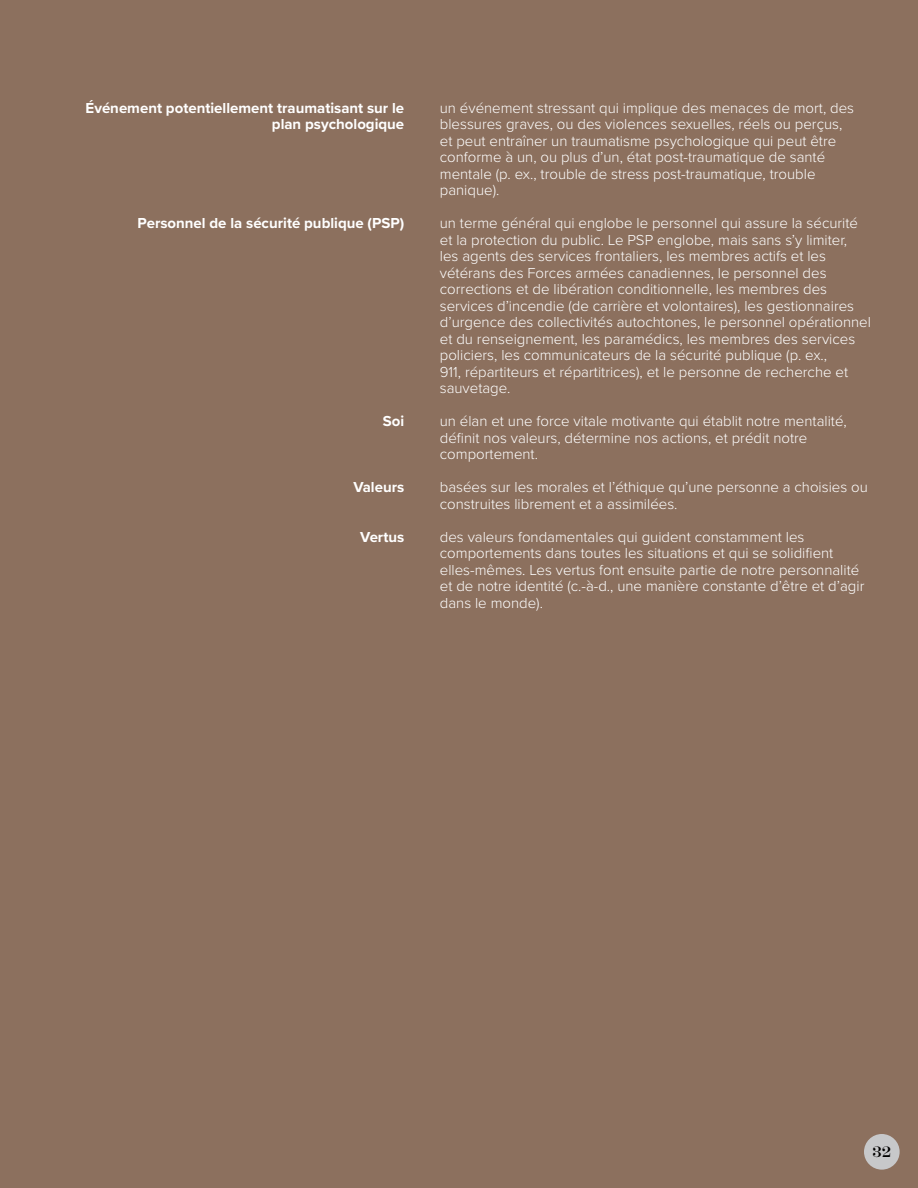
<style>
.page{position:relative;width:918px;height:1188px;background:#8c705e}
.page>*{position:absolute;margin:0;border:0;box-sizing:border-box;transform-origin:0 0}
.t1{font:300 15px/16.5px "Proxima Nova";color:#fff}
.t2{font:700 15px/16.5px "Proxima Nova";color:#fff;text-align:right}
.t3{font:700 15px "Chapman";color:#000}
</style>
<div class="page">
<div style="left:864px;top:1134px;width:36px;height:36px;background:#c7c8ca;border-radius:50%"></div>
<p class="t2" style="left:86px;top:99px;width:320px">Événement potentiellement traumatisant sur le plan psychologique</p>
<p class="t2" style="left:138px;top:215px;width:268px">Personnel de la sécurité publique (PSP)</p>
<p class="t2" style="left:383px;top:413px;width:23px">Soi</p>
<p class="t2" style="left:354px;top:479px;width:52px">Valeurs</p>
<p class="t2" style="left:360px;top:528px;width:45px">Vertus</p>
<p class="t1" style="left:440px;top:99px;width:416px">un événement stressant qui implique des menaces de mort, des blessures graves, ou des violences sexuelles, réels ou perçus, et peut entraîner un traumatisme psychologique qui peut être conforme à un, ou plus d’un, état post-traumatique de santé mentale (p. ex., trouble de stress post-traumatique, trouble panique).</p>
<p class="t1" style="left:440px;top:214px;width:433px">un terme général qui englobe le personnel qui assure la sécurité et la protection du public. Le PSP englobe, mais sans s’y limiter,<br>les agents des services frontaliers, les membres actifs et les vétérans des Forces armées canadiennes, le personnel des corrections et de libération conditionnelle, les membres des services d’incendie (de carrière et volontaires), les gestionnaires d’urgence des collectivités autochtones, le personnel opérationnel et du renseignement, les paramédics, les membres des services policiers, les communicateurs de la sécurité publique (p. ex.,<br>911, répartiteurs et répartitrices), et le personne de recherche et sauvetage.</p>
<p class="t1" style="left:440px;top:412px;width:408px">un élan et une force vitale motivante qui établit notre mentalité, définit nos valeurs, détermine nos actions, et prédit notre comportement.</p>
<p class="t1" style="left:440px;top:478px;width:429px">basées sur les morales et l’éthique qu’une personne a choisies ou construites librement et a assimilées.</p>
<p class="t1" style="left:440px;top:528px;width:426px">des valeurs fondamentales qui guident constamment les comportements dans toutes les situations et qui se solidifient elles-mêmes. Les vertus font ensuite partie de notre personnalité et de notre identité (c.-à-d., une manière constante d’être et d’agir dans le monde).</p>
<p class="t3" style="left:872px;top:1140px;width:20px">32</p>
</div>
